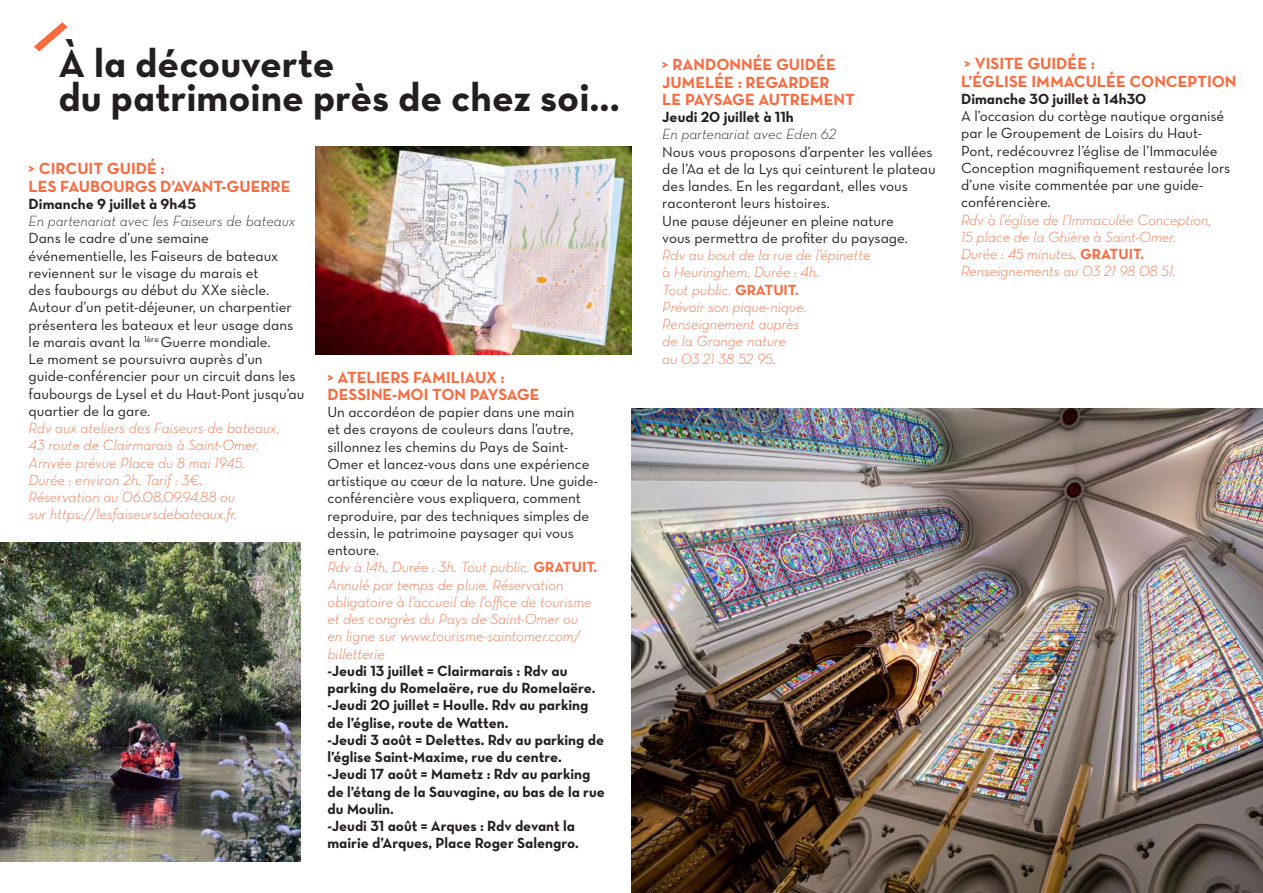
<style>
.page{position:relative;width:1263px;height:893px;background:#fff}
.page>*{position:absolute;margin:0;border:0;box-sizing:border-box;transform-origin:0 0}
.t1{font:40.5px/34.5px "Neutra Text Bold Alt";color:#231f20}
.t2{font:16.5px/17.2px "Neutra Text Bold Alt";color:#fb693e}
.t3{font:15px/17.2px "Neutra Text Book Alt";color:#231f20}
.t4{font:15px/17.2px "Neutra Text Light Italic Alt";color:#fb693e}
.t5{font:15px/17.2px "Neutra Text Bold Alt";color:#231f20}
.t6{font:15px "Neutra Text Light Italic Alt";color:#231f20}
.s1{font-family:"Neutra Text Bold Alt"}
</style>
<div class="page">
<svg style="left:34px;top:22px;width:34px;height:30px"></svg>
<img style="left:631px;top:408px;width:632px;height:485px">
<img style="left:0;top:542px;width:301px;height:320px">
<img style="left:316px;top:147px;width:315px;height:207px">
<h1 class="t1" style="left:58px;top:45px;width:563px">À la découverte<br>du patrimoine près de chez soi...</h1>
<p class="t2" style="left:29px;top:160px;width:263px">&gt; CIRCUIT GUIDÉ :<br>LES FAUBOURGS D’AVANT-GUERRE</p>
<p class="t5" style="left:29px;top:195px;width:169px">Dimanche 9 juillet à 9h45</p>
<p class="t6" style="left:29px;top:212px;width:268px">En partenariat avec les Faiseurs de bateaux</p>
<p class="t3" style="left:29px;top:229px;width:277px">Dans le cadre d’une semaine événementielle, les Faiseurs de bateaux reviennent sur le visage du marais et<br>des faubourgs au début du XXe siècle.<br>Autour d’un petit-déjeuner, un charpentier présentera les bateaux et leur usage dans le marais avant la <sup>1ère</sup> Guerre mondiale.<br>Le moment se poursuivra auprès d’un guide-conférencier pour un circuit dans les faubourgs de Lysel et du Haut-Pont jusqu’au quartier de la gare.</p>
<p class="t4" style="left:29px;top:419px;width:252px">Rdv aux ateliers des Faiseurs de bateaux, 43 route de Clairmarais à Saint-Omer.<br>Arrivée prévue Place du 8 mai 1945.<br>Durée : environ 2h. Tarif : 3€.<br>Réservation au 06.08.09.94.88 ou<br>sur https://lesfaiseursdebateaux.fr.</p>
<p class="t2" style="left:327px;top:368px;width:214px">&gt; ATELIERS FAMILIAUX :<br>DESSINE-MOI TON PAYSAGE</p>
<p class="t3" style="left:327px;top:403px;width:272px">Un accordéon de papier dans une main<br>et des crayons de couleurs dans l’autre, sillonnez les chemins du Pays de Saint-Omer et lancez-vous dans une expérience artistique au cœur de la nature. Une guide&shy;conférencière vous expliquera, comment reproduire, par des techniques simples de dessin, le patrimoine paysager qui vous entoure.</p>
<p class="t4" style="left:327px;top:558px;width:271px">Rdv à 14h. Durée : 3h. Tout public. <span class="s1">GRATUIT.<br></span>Annulé par temps de pluie. Réservation obligatoire à l’accueil de l’office de tourisme et des congrès du Pays de Saint-Omer ou<br>en ligne sur www.tourisme-saintomer.com/ billetterie</p>
<p class="t5" style="left:327px;top:662px;width:279px">-Jeudi 13 juillet = Clairmarais : Rdv au parking du Romelaëre, rue du Romelaëre. -Jeudi 20 juillet = Houlle. Rdv au parking de l’église, route de Watten.<br>-Jeudi 3 août = Delettes. Rdv au parking de l’église Saint-Maxime, rue du centre. -Jeudi 17 août = Mametz : Rdv au parking de l’étang de la Sauvagine, au bas de la rue du Moulin.<br>-Jeudi 31 août = Arques : Rdv devant la mairie d’Arques, Place Roger Salengro.</p>
<p class="t2" style="left:662px;top:56px;width:194px">&gt; RANDONNÉE GUIDÉE<br>JUMELÉE : REGARDER<br>LE PAYSAGE AUTREMENT</p>
<p class="t5" style="left:662px;top:108px;width:133px">Jeudi 20 juillet à 11h</p>
<p class="t6" style="left:662px;top:125px;width:175px">En partenariat avec Eden 62</p>
<p class="t3" style="left:662px;top:143px;width:275px">Nous vous proposons d’arpenter les vallées de l’Aa et de la Lys qui ceinturent le plateau des landes. En les regardant, elles vous raconteront leurs histoires.<br>Une pause déjeuner en pleine nature<br>vous permettra de profiter du paysage.</p>
<p class="t4" style="left:662px;top:246px;width:210px">Rdv au bout de la rue de l’épinette à Heuringhem. Durée : 4h.<br>Tout public. <span class="s1">GRATUIT.<br></span>Prévoir son pique-nique.<br>Renseignement auprès<br>de la Grange nature<br>au 03 21 38 52 95.</p>
<p class="t2" style="left:961px;top:55px;width:277px">&gt; VISITE GUIDÉE :<br>L’ÉGLISE IMMACULÉE CONCEPTION</p>
<p class="t5" style="left:961px;top:90px;width:187px">Dimanche 30 juillet à 14h30</p>
<p class="t3" style="left:961px;top:107px;width:271px">A l’occasion du cortège nautique organisé par le Groupement de Loisirs du Haut-Pont, redécouvrez l’église de l’Immaculée Conception magnifiquement restaurée lors d’une visite commentée par une guide&shy;conférencière.</p>
<p class="t4" style="left:961px;top:211px;width:252px">Rdv à l’église de l’Immaculée Conception, 15 place de la Ghière à Saint-Omer.<br>Durée : 45 minutes. <span class="s1">GRATUIT.<br></span>Renseignements au 03 21 98 08 51.</p>
</div>
